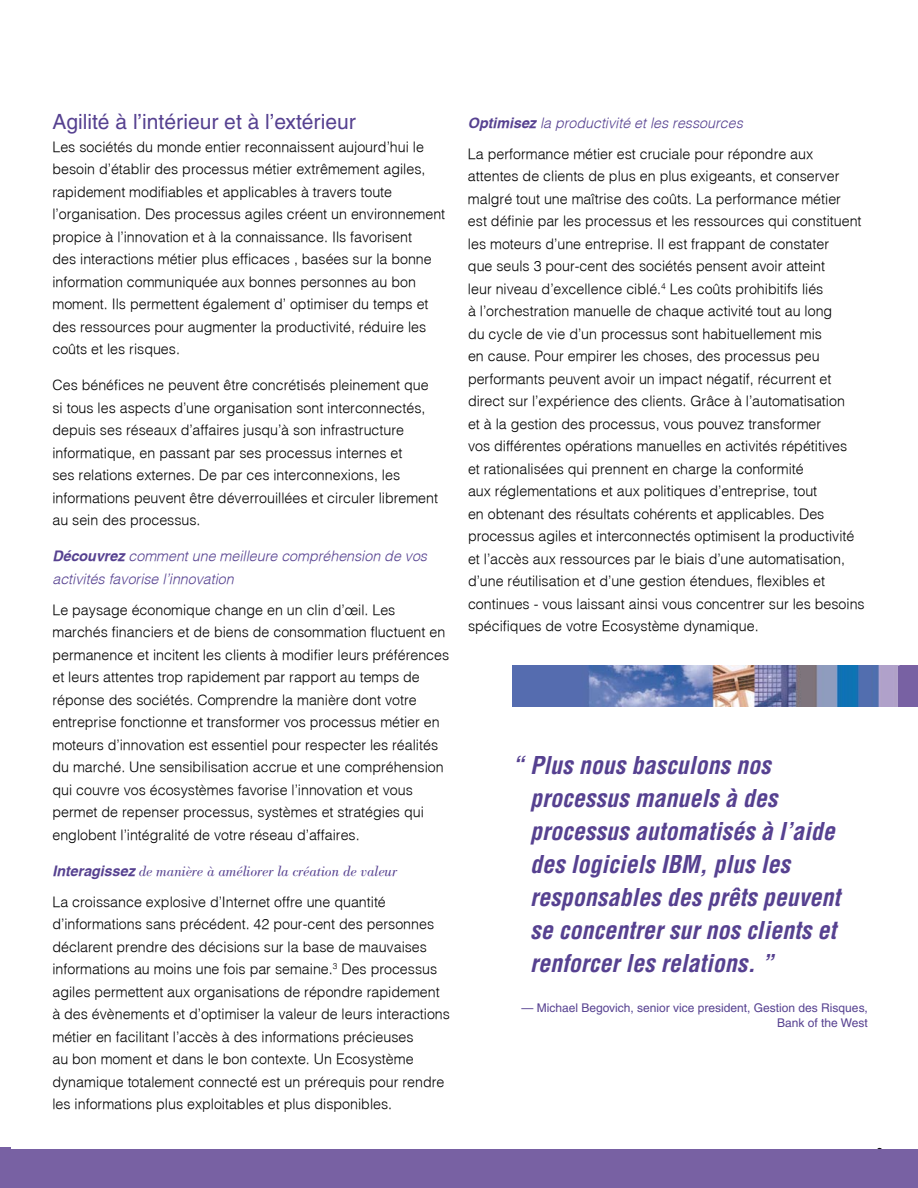
<style>
.page{position:relative;width:918px;height:1188px;background:#fff}
.page>*{position:absolute;margin:0;border:0;box-sizing:border-box;transform-origin:0 0}
.t1{font:italic 700 condensed 24px/33px "Helvetica";color:#564190}
.t2{font:21px "Helvetica";color:#564190}
.t3{font:300 14.25px/22.5px "IBM Helv";color:#000}
.t4{font:italic 300 14.25px/22.5px "IBM Helv";color:#564190}
.t5{font:italic 300 14.25px "IBM Bodoni";color:#564190}
.t6{font:condensed 13.5px "Helvetica";color:#000}
.t7{font:12px/15px "Helvetica";color:#564190;text-align:right}
.s1{font-weight:700}
.s2{font-family:"IBM Helv";font-weight:700}
.s3{font-weight:700;font-style:italic;color:#564190}
.s4{font-style:italic;color:#564190}
</style>
<div class="page">
<div style="left:10px;top:1150px;width:908px;height:38px;background:#7861a3"></div>
<img style="left:513px;top:666px;width:386px;height:40px">
<div style="left:0;top:1147px;width:10px;height:41px;background:#7861a3"></div>
<div style="left:899px;top:666px;width:19px;height:40px;background:#7861a3"></div>
<h2 class="t2" style="left:52px;top:110px;width:305px">Agilité à l’intérieur et à l’extérieur</h2>
<p class="t3" style="left:52px;top:135px;width:394px">Les sociétés du monde entier reconnaissent aujourd’hui le besoin d’établir des processus métier extrêmement agiles, rapidement modifiables et applicables à travers toute l’organisation. Des processus agiles créent un environnement propice à l’innovation et à la connaissance. Ils favorisent<br>des interactions métier plus efficaces , basées sur la bonne information communiquée aux bonnes personnes au bon moment. Ils permettent également d’ optimiser du temps et des ressources pour augmenter la productivité, réduire les coûts et les risques.</p>
<p class="t3" style="left:52px;top:374px;width:387px">Ces bénéfices ne peuvent être concrétisés pleinement que si tous les aspects d’une organisation sont interconnectés, depuis ses réseaux d’affaires jusqu’à son infrastructure informatique, en passant par ses processus internes et<br>ses relations externes. De par ces interconnexions, les informations peuvent être déverrouillées et circuler librement au sein des processus.</p>
<p class="t4" style="left:52px;top:545px;width:376px"><span class="s1">Découvrez</span> comment une meilleure compréhension de vos activités favorise l’innovation</p>
<p class="t3" style="left:52px;top:598px;width:398px">Le paysage économique change en un clin d’œil. Les marchés financiers et de biens de consommation fluctuent en permanence et incitent les clients à modifier leurs préférences et leurs attentes trop rapidement par rapport au temps de réponse des sociétés. Comprendre la manière dont votre entreprise fonctionne et transformer vos processus métier en moteurs d’innovation est essentiel pour respecter les réalités du marché. Une sensibilisation accrue et une compréhension qui couvre vos écosystèmes favorise l’innovation et vous permet de repenser processus, systèmes et stratégies qui englobent l’intégralité de votre réseau d’affaires.</p>
<p class="t5" style="left:52px;top:863px;width:346px"><span class="s2">Interagissez</span> de manière à améliorer la création de valeur</p>
<p class="t3" style="left:52px;top:890px;width:399px">La croissance explosive d’Internet offre une quantité d’informations sans précédent. 42 pour-cent des personnes déclarent prendre des décisions sur la base de mauvaises informations au moins une fois par semaine.<sup>3</sup> Des processus agiles permettent aux organisations de répondre rapidement à des évènements et d’optimiser la valeur de leurs interactions métier en facilitant l’accès à des informations précieuses<br>au bon moment et dans le bon contexte. Un Ecosystème dynamique totalement connecté est un prérequis pour rendre les informations plus exploitables et plus disponibles.</p>
<p class="t3" style="left:468px;top:107px;width:347px;line-height:31px"><span class="s3">Optimisez</span> <span class="s4">la productivité et les ressources<br></span>La performance métier est cruciale pour répondre aux</p>
<p class="t3" style="left:468px;top:165px;width:398px">attentes de clients de plus en plus exigeants, et conserver malgré tout une maîtrise des coûts. La performance métier<br>est définie par les processus et les ressources qui constituent les moteurs d’une entreprise. Il est frappant de constater<br>que seuls 3 pour-cent des sociétés pensent avoir atteint<br>leur niveau d’excellence ciblé.<sup>4</sup> Les coûts prohibitifs liés<br>à l’orchestration manuelle de chaque activité tout au long<br>du cycle de vie d’un processus sont habituellement mis<br>en cause. Pour empirer les choses, des processus peu performants peuvent avoir un impact négatif, récurrent et direct sur l’expérience des clients. Grâce à l’automatisation<br>et à la gestion des processus, vous pouvez transformer<br>vos différentes opérations manuelles en activités répétitives<br>et rationalisées qui prennent en charge la conformité<br>aux réglementations et aux politiques d’entreprise, tout<br>en obtenant des résultats cohérents et applicables. Des processus agiles et interconnectés optimisent la productivité et l’accès aux ressources par le biais d’une automatisation, d’une réutilisation et d’une gestion étendues, flexibles et continues - vous laissant ainsi vous concentrer sur les besoins spécifiques de votre Ecosystème dynamique.</p>
<h1 class="t1" style="left:530px;top:748px;width:311px;text-indent:-18px">“ Plus nous basculons nos processus manuels à des processus automatisés à l’aide des logiciels IBM, plus les responsables des prêts peuvent se concentrer sur nos clients et renforcer les relations. ”</h1>
<p class="t7" style="left:521px;top:1000px;width:348px">— Michael Begovich, senior vice president, Gestion des Risques,<br>Bank of the West</p>
<p class="t6" style="left:876px;top:1144px;width:8px">3</p>
</div>
